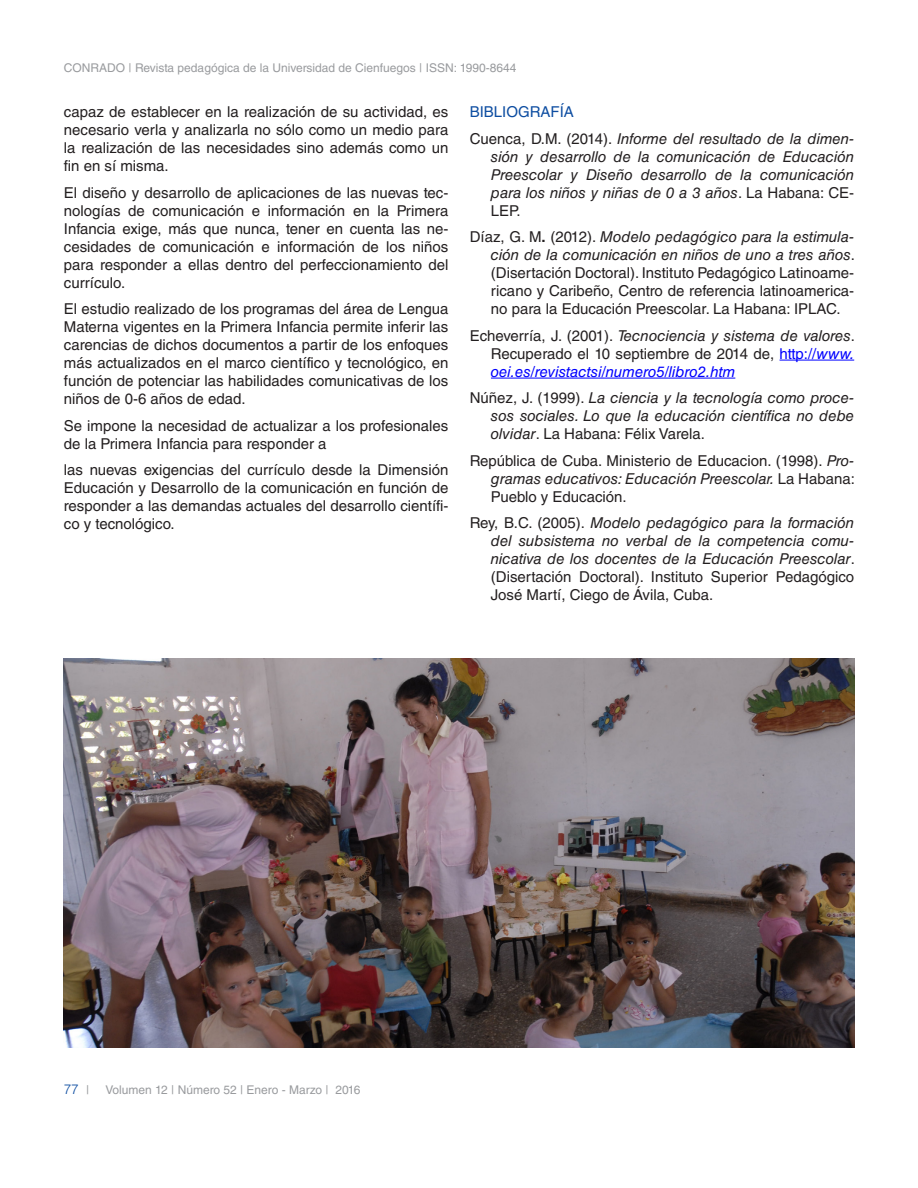
<style>
.page{position:relative;width:918px;height:1188px;background:#fff}
.page>*{position:absolute;margin:0;border:0;box-sizing:border-box;transform-origin:0 0}
.TEXTO{font:15px/18px "Helvetica LT Std";color:#231f20;text-align:justify}
.TEXTO_BIBLIOGRAFÍA{font:italic 15px/18px "Helvetica LT Std";color:#231f20;text-align:justify}
.TEXTO_BIBLIOGRAFÍA-2{font:15px/18px "Helvetica LT Std";color:#231f20;text-align:justify}
.TITULOS_AZUL{font:15px "Helvetica LT Std";color:#0d4da1}
.t1{font:300 13.5px "Helvetica LT Std";color:#0d4da1}
.t2{font:12px "Helvetica LT Std";color:#999b9e}
.s1{font-style:normal}
.s2{font-weight:700}
.s3{font-style:italic}
.s4{color:#00f}
.s5{font-style:italic;color:#00f}
.s6{font-weight:400;font-size:12px;color:#999b9e}
</style>
<div class="page">
<hr style="left:780px;top:360px;width:74px;height:1px;background:#00f">
<hr style="left:491px;top:378px;width:244px;height:1px;background:#00f">
<img style="left:64px;top:658px;width:790px;height:390px">
<p class="t2" style="left:64px;top:61px;width:454px">CONRADO | Revista pedagógica de la Universidad de Cienfuegos | ISSN: 1990-8644</p>
<p class="TEXTO" style="left:64px;top:103px;width:386px">capaz de establecer en la realización de su actividad, es necesario verla y analizarla no sólo como un medio para la realización de las necesidades sino además como un fin en sí misma.</p>
<p class="TEXTO" style="left:64px;top:183px;width:386px">El diseño y desarrollo de aplicaciones de las nuevas tec&shy;nologías de comunicación e información en la Primera Infancia exige, más que nunca, tener en cuenta las ne&shy;cesidades de comunicación e información de los niños para responder a ellas dentro del perfeccionamiento del currículo.</p>
<p class="TEXTO" style="left:64px;top:300px;width:386px">El estudio realizado de los programas del área de Lengua Materna vigentes en la Primera Infancia permite inferir las carencias de dichos documentos a partir de los enfoques más actualizados en el marco científico y tecnológico, en función de potenciar las habilidades comunicativas de los niños de 0-6 años de edad.</p>
<p class="TEXTO" style="left:64px;top:416px;width:386px">Se impone la necesidad de actualizar a los profesionales de la Primera Infancia para responder a</p>
<p class="TEXTO" style="left:64px;top:461px;width:386px">las nuevas exigencias del currículo desde la Dimensión Educación y Desarrollo de la comunicación en función de responder a las demandas actuales del desarrollo científi&shy;co y tecnológico.</p>
<p class="TITULOS_AZUL" style="left:470px;top:103px;width:106px">BIBLIOGRAFÍA</p>
<p class="TEXTO_BIBLIOGRAFÍA" style="left:491px;top:129px;width:365px;text-indent:-21px"><span class="s1">Cuenca, D.M. (2014).</span> Informe del resultado de la dimen&shy;sión y desarrollo de la comunicación de Educación Preescolar y Diseño desarrollo de la comunicación para los niños y niñas de 0 a 3 años<span class="s1">. La Habana: CE-LEP.</span></p>
<p class="TEXTO_BIBLIOGRAFÍA-2" style="left:491px;top:228px;width:366px;text-indent:-21px">Díaz, G. M<span class="s2">.</span> (2012). <span class="s3">Modelo pedagógico para la estimula&shy;ción de la comunicación en niños de uno a tres años</span>. (Disertación Doctoral). Instituto Pedagógico Latinoame&shy;ricano y Caribeño, Centro de referencia latinoamerica&shy;no para la Educación Preescolar. La Habana: IPLAC.</p>
<p class="TEXTO_BIBLIOGRAFÍA-2" style="left:491px;top:326px;width:366px;text-indent:-21px">Echeverría, J. (2001). <span class="s3">Tecnociencia y sistema de valores</span>.<br>Recuperado el 10 septiembre de 2014 de, <span class="s4">http://</span><span class="s5">www. oei.es/revistactsi/numero5/libro2.htm</span></p>
<p class="TEXTO_BIBLIOGRAFÍA" style="left:491px;top:389px;width:365px;text-indent:-21px"><span class="s1">Núñez, J. (1999).</span> La ciencia y la tecnología como proce&shy;sos sociales. Lo que la educación científica no debe olvidar<span class="s1">. La Habana: Félix Varela.</span></p>
<p class="TEXTO_BIBLIOGRAFÍA-2" style="left:491px;top:451px;width:366px;text-indent:-21px">República de Cuba. Ministerio de Educacion. (1998). <span class="s3">Pro&shy;gramas educativos: Educación Preescolar.</span> La Habana:<br>Pueblo y Educación.</p>
<p class="TEXTO_BIBLIOGRAFÍA" style="left:491px;top:514px;width:366px;text-indent:-21px"><span class="s1">Rey, B.C. (2005).</span> Modelo pedagógico para la formación del subsistema no verbal de la competencia comu&shy;nicativa de los docentes de la Educación Preescolar<span class="s1">. (Disertación Doctoral). Instituto Superior Pedagógico José Martí, Ciego de Ávila, Cuba.</span></p>
<p class="t1" style="left:64px;top:1081px;width:27px">77 <span class="s6">|</span></p>
<p class="t2" style="left:105px;top:1083px;width:257px">Volumen 12 | Número 52 | Enero - Marzo | 2016</p>
</div>
